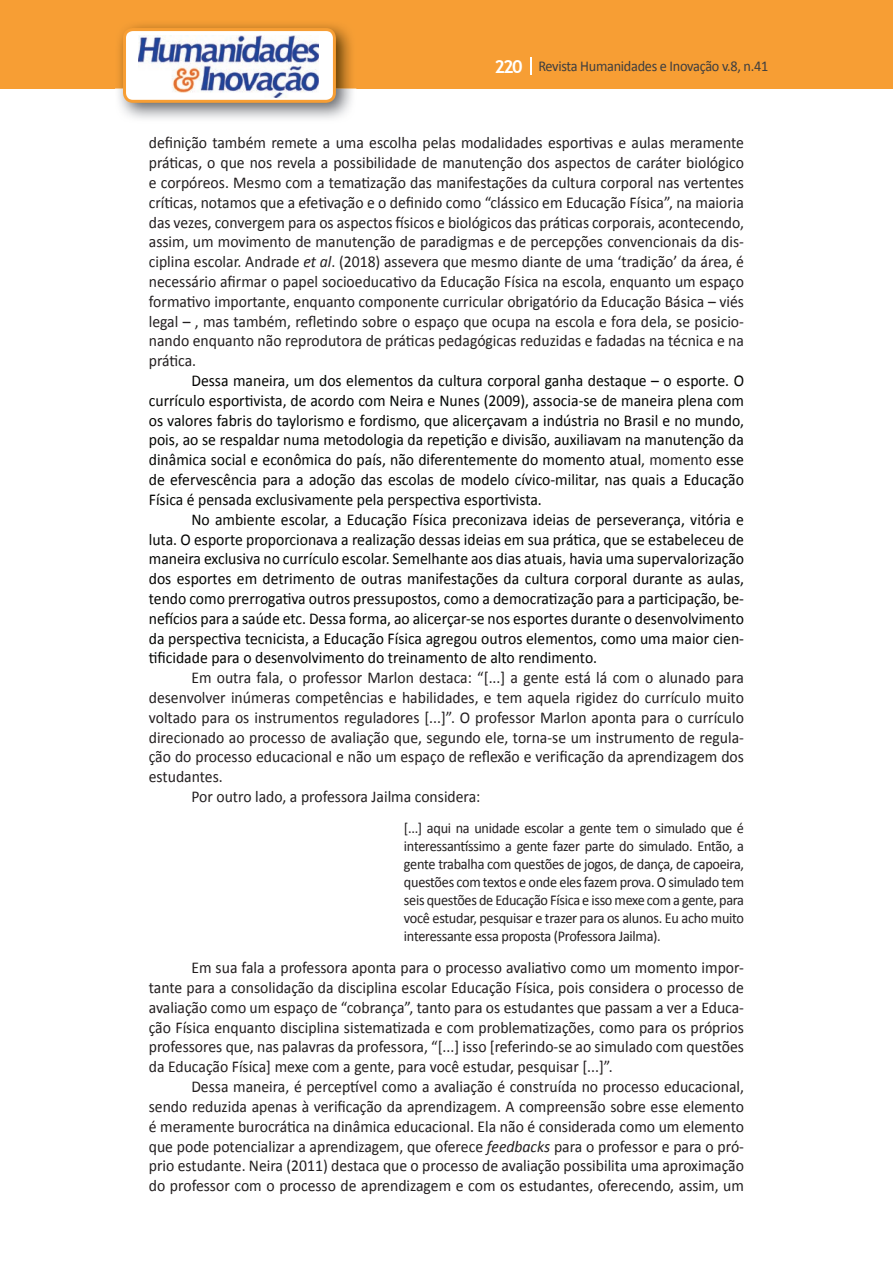
<style>
.page{position:relative;width:893px;height:1263px;background:#fff}
.page>*{position:absolute;margin:0;border:0;box-sizing:border-box;transform-origin:0 0}
.t1{font:16.5px/19.8px "Calibri";color:#231f20;text-align:justify;scale:.95 1}
.t2{font:16.5px/19.8px "Calibri";color:#040503;text-align:justify;scale:.95 1}
.t3{font:15px/18px "Calibri";letter-spacing:-.02em;color:#231f20;text-align:justify;scale:.95 1}
.t4{font:15px "Calibri";letter-spacing:-.02em;color:#3e3e3f;scale:.95 1}
.s1{font-family:"Trebuchet MS";font-weight:700;font-size:18px;color:#fff}
.s2{font-style:italic}
.s3{color:#231f20}
</style>
<div class="page">
<div style="left:0;top:0;width:893px;height:88px;background:#f79e34"></div>
<svg style="left:530px;top:57px;width:2px;height:18px"></svg>
<img style="left:115px;top:24px;width:241px;height:95px">
<svg style="left:123px;top:28px;width:213px;height:75px"></svg>
<p class="t4" style="left:495px;top:57px;width:290px"><span class="s1">220</span> Revista Humanidades e Inovação v.8, n.41</p>
<p class="t1" style="left:149px;top:133px;width:628px">definição também remete a uma escolha pelas modalidades esportivas e aulas meramente práticas, o que nos revela a possibilidade de manutenção dos aspectos de caráter biológico e corpóreos. Mesmo com a tematização das manifestações da cultura corporal nas vertentes críticas, notamos que a efetivação e o definido como “clássico em Educação Física”, na maioria das vezes, convergem para os aspectos físicos e biológicos das práticas corporais, acontecendo, assim, um movimento de manutenção de paradigmas e de percepções convencionais da dis&shy;ciplina escolar. Andrade <span class="s2">et al</span>. (2018) assevera que mesmo diante de uma ‘tradição’ da área, é necessário afirmar o papel socioeducativo da Educação Física na escola, enquanto um espaço formativo importante, enquanto componente curricular obrigatório da Educação Básica – viés legal – , mas também, refletindo sobre o espaço que ocupa na escola e fora dela, se posicio&shy;nando enquanto não reprodutora de práticas pedagógicas reduzidas e fadadas na técnica e na prática.</p>
<p class="t2" style="left:149px;top:371px;width:628px;text-indent:43px">Dessa maneira, um dos elementos da cultura corporal ganha destaque – o esporte. O currículo esportivista, de acordo com Neira e Nunes (2009), associa-se de maneira plena com os valores fabris do taylorismo e fordismo, que alicerçavam a indústria no Brasil e no mundo, pois, ao se respaldar numa metodologia da repetição e divisão, auxiliavam na manutenção da dinâmica social e econômica do país, não diferentemente do momento atual<span class="s3">, momento</span> esse de efervescência para a adoção das escolas de modelo cívico-militar, nas quais a Educação Física é pensada exclusivamente pela perspectiva esportivista.</p>
<p class="t2" style="left:149px;top:509px;width:628px;text-indent:43px">No ambiente escolar, a Educação Física preconizava ideias de perseverança, vitória e luta. O esporte proporcionava a realização dessas ideias em sua prática, que se estabeleceu de maneira exclusiva no currículo escolar. Semelhante aos dias atuais<span class="s3">,</span> havia uma supervalorização dos esportes em detrimento de outras manifestações da cultura corporal durante as aulas, tendo como prerrogativa outros pressupostos, como a democratização para a participação, be&shy;nefícios para a saúde etc. Dessa forma, ao alicerçar-se nos esportes durante o desenvolvimento da perspectiva tecnicista, a Educação Física agregou outros elementos, como uma maior cien&shy;tificidade para o desenvolvimento do treinamento de alto rendimento.</p>
<p class="t1" style="left:191px;top:668px;width:583px">Em outra fala, o professor Marlon destaca: “[...] a gente está lá com o alunado para</p>
<p class="t1" style="left:149px;top:688px;width:628px">desenvolver inúmeras competências e habilidades, e tem aquela rigidez do currículo muito</p>
<p class="t1" style="left:149px;top:707px;width:628px">voltado para os instrumentos reguladores [...]”. O professor Marlon aponta para o currículo</p>
<p class="t1" style="left:149px;top:727px;width:628px">direcionado ao processo de avaliação que, segundo ele, torna-se um instrumento de regula-</p>
<p class="t1" style="left:149px;top:747px;width:628px">ção do processo educacional e não um espaço de reflexão e verificação da aprendizagem dos</p>
<p class="t1" style="left:149px;top:767px;width:79px">estudantes.</p>
<p class="t1" style="left:191px;top:787px;width:306px">Por outro lado, a professora Jailma considera:</p>
<p class="t3" style="left:404px;top:819px;width:360px">[...] aqui na unidade escolar a gente tem o simulado que é interessantíssimo a gente fazer parte do simulado. Então, a gente trabalha com questões de jogos, de dança, de capoeira, questões com textos e onde eles fazem prova. O simulado tem seis questões de Educação Física e isso mexe com a gente, para você estudar, pesquisar e trazer para os alunos. Eu acho muito interessante essa proposta (Professora Jailma).</p>
<p class="t1" style="left:149px;top:958px;width:628px;text-indent:43px">Em sua fala a professora aponta para o processo avaliativo como um momento impor&shy;tante para a consolidação da disciplina escolar Educação Física, pois considera o processo de avaliação como um espaço de “cobrança”, tanto para os estudantes que passam a ver a Educa&shy;ção Física enquanto disciplina sistematizada e com problematizações, como para os próprios professores que, nas palavras da professora, “[...] isso [referindo-se ao simulado com questões da Educação Física] mexe com a gente, para você estudar, pesquisar [...]”.</p>
<p class="t1" style="left:149px;top:1077px;width:628px;text-indent:43px">Dessa maneira, é perceptível como a avaliação é construída no processo educacional, sendo reduzida apenas à verificação da aprendizagem. A compreensão sobre esse elemento é meramente burocrática na dinâmica educacional. Ela não é considerada como um elemento que pode potencializar a aprendizagem, que oferece <span class="s2">feedbacks</span> para o professor e para o pró&shy;prio estudante. Neira (2011) destaca que o processo de avaliação possibilita uma aproximação do professor com o processo de aprendizagem e com os estudantes, oferecendo, assim, um</p>
</div>
